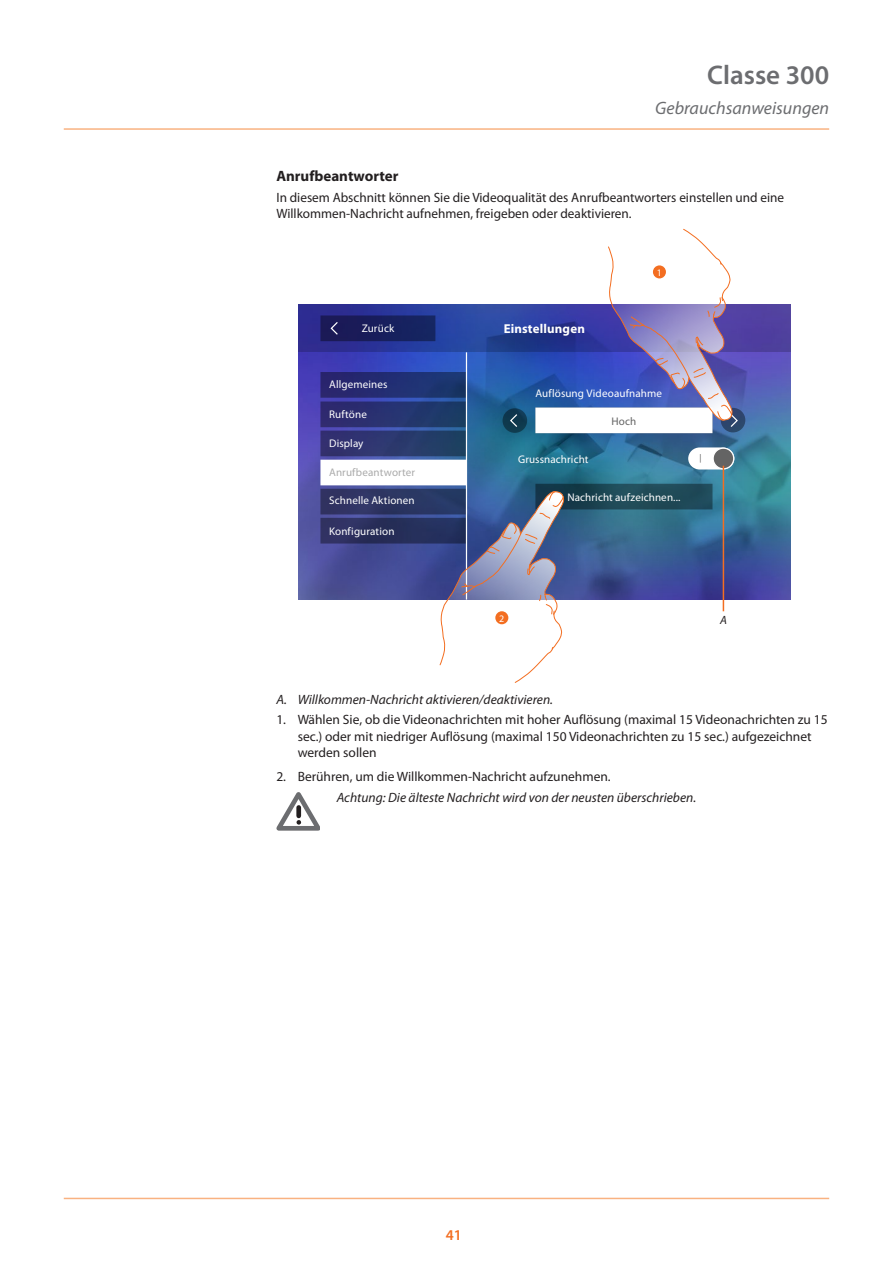
<style>
.page{position:relative;width:893px;height:1263px;background:#fff}
.page>*{position:absolute;margin:0;border:0;box-sizing:border-box;transform-origin:0 0}
.t1{font:600 27px "Myriad Pro";color:#6c6d70}
.t2{font:italic 18px "Myriad Pro";color:#6c6d70}
.t3{font:700 15px "Myriad Pro";color:#231f20}
.t4{font:600 15px "Myriad Pro";color:#f36e21}
.t5{font:13.5px/16.2px "Myriad Pro";color:#231f20}
.t6{font:italic 13.5px "Myriad Pro";color:#231f20}
.t7{font:700 12.9px "Myriad Pro";letter-spacing:.01em;color:#fff}
.t8{font:italic 12px "Myriad Pro";color:#231f20}
.t9{font:11.1px "Myriad Pro";letter-spacing:.01em;color:#fff}
.t10{font:11.1px "Myriad Pro";letter-spacing:.015em;color:#aaa}
.t11{font:11.1px "Myriad Pro";color:#646464}
.t12{font:10.05px "Myriad Pro";color:#fff}
</style>
<div class="page">
<hr style="left:64px;top:128px;width:765px;height:2px;background:#f9b281">
<hr style="left:64px;top:1198px;width:765px;height:1px;background:#f9b281">
<img style="left:298px;top:352px;width:492px;height:247px">
<svg style="left:298px;top:304px;width:492px;height:48px;background:#45399a"></svg>
<div style="left:721px;top:408px;width:24px;height:24px;background:#2d466c;border-radius:50%"></div>
<img style="left:320px;top:228px;width:419px;height:455px">
<svg style="left:494px;top:610px;width:16px;height:16px"></svg>
<div style="left:495px;top:611px;width:13px;height:13px;background:#f36e21;border-radius:50%"></div>
<hr style="left:723px;top:466px;width:1px;height:145px;background:#f36e21">
<svg style="left:276px;top:792px;width:44px;height:39px"></svg>
<h1 class="t1" style="left:707px;top:58px;width:123px">Classe 300</h1>
<h2 class="t2" style="left:655px;top:97px;width:175px">Gebrauchsanweisungen</h2>
<p class="t3" style="left:276px;top:166px;width:124px">Anrufbeantworter</p>
<p class="t5" style="left:276px;top:189px;width:509px">In diesem Abschnitt können Sie die Videoqualität des Anrufbeantworters einstellen und eine<br>Willkommen-Nachricht aufnehmen, freigeben oder deaktivieren.</p>
<p class="t9" style="left:362px;top:321px;width:34px">Zurück</p>
<p class="t7" style="left:504px;top:320px;width:83px">Einstellungen</p>
<p class="t12" style="left:657px;top:266px;width:7px">1</p>
<p class="t9" style="left:329px;top:378px;width:60px">Allgemeines</p>
<p class="t9" style="left:329px;top:407px;width:39px">Ruftöne</p>
<p class="t9" style="left:329px;top:436px;width:36px">Display</p>
<p class="t10" style="left:329px;top:465px;width:88px">Anrufbeantworter</p>
<p class="t9" style="left:329px;top:494px;width:87px">Schnelle Aktionen</p>
<p class="t9" style="left:329px;top:524px;width:67px">Konfiguration</p>
<p class="t9" style="left:535px;top:387px;width:128px">Auflösung Videoaufnahme</p>
<p class="t11" style="left:611px;top:414px;width:26px">Hoch</p>
<p class="t9" style="left:518px;top:452px;width:72px">Grussnachricht</p>
<p class="t9" style="left:567px;top:490px;width:115px">Nachricht aufzeichnen...</p>
<p class="t12" style="left:499px;top:612px;width:7px">2</p>
<p class="t8" style="left:720px;top:612px;width:8px">A</p>
<p class="t6" style="left:276px;top:691px;width:278px">A. Willkommen-Nachricht aktivieren/deaktivieren.</p>
<p class="t5" style="left:298px;top:711px;width:531px;text-indent:-21px">1. Wählen Sie, ob die Videonachrichten mit hoher Auflösung (maximal 15 Videonachrichten zu 15 sec.) oder mit niedriger Auflösung (maximal 150 Videonachrichten zu 15 sec.) aufgezeichnet werden sollen</p>
<p class="t5" style="left:276px;top:768px;width:336px">2. Berühren, um die Willkommen-Nachricht aufzunehmen.</p>
<p class="t6" style="left:337px;top:789px;width:361px">Achtung: Die älteste Nachricht wird von der neusten überschrieben.</p>
<p class="t4" style="left:446px;top:1225px;width:18px">41</p>
</div>
